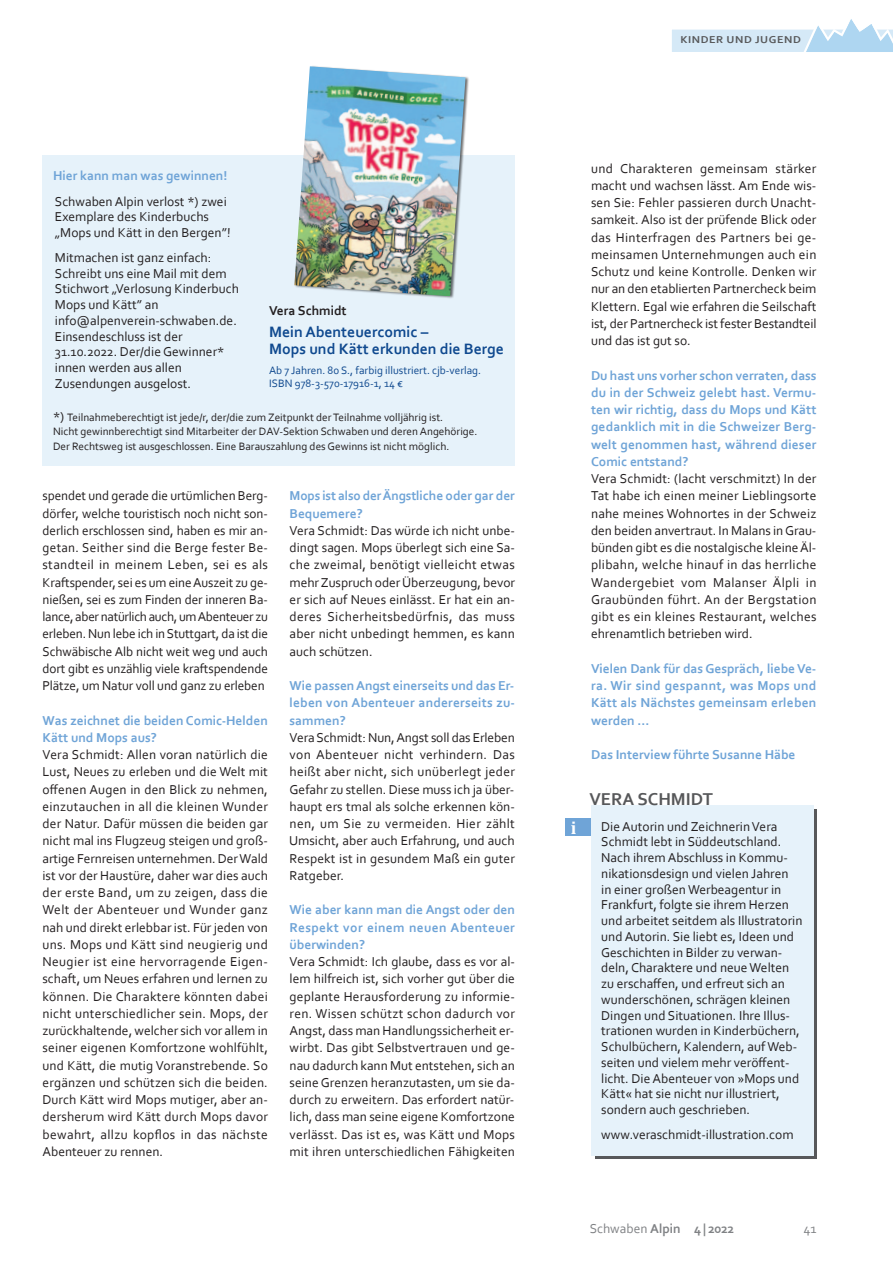
<style>
.page{position:relative;width:893px;height:1263px;background:#fff}
.page>*{position:absolute;margin:0;border:0;box-sizing:border-box;transform-origin:0 0}
.t1{font:700 18px "Corbel";color:#57585a}
.t2{font:700 18px "Cambria";color:#fff}
.t3{font:700 15.75px/17.2px "Corbel";color:#0f498f}
.t4{font:13.5px/17.2px "Corbel";color:#231f20;text-align:justify}
.t5{font:700 13.5px/17.2px "Corbel";color:#6fa4d7;text-align:justify}
.t6{font:700 13.5px "Corbel";color:#808285}
.t7{font:700 13.5px "Corbel";color:#231f20}
.t8{font:13.5px "Corbel";color:#808285}
.t9{font:11.25px/14.2px "Corbel";color:#231f20}
.t10{font:11.25px/13.5px "Corbel";color:#0f498f}
.t11{font:700 10.5px "Corbel";letter-spacing:.05em;color:#57585a;scale:1.09 1}
.s1{font-size:13.5px}
.s2{font-weight:400}
</style>
<div class="page">
<svg style="left:672px;top:19px;width:221px;height:33px"></svg>
<div style="left:43px;top:155px;width:472px;height:311px;background:#e6f2fa"></div>
<svg style="left:595px;top:810px;width:221px;height:349px;fill:#57585a"></svg>
<div style="left:565px;top:819px;width:36px;height:17px;background:#6fa4d7"></div>
<div style="left:591px;top:805px;width:222px;height:351px;background:#e6f2fa"></div>
<img style="left:294px;top:66px;width:172px;height:230px">
<p class="t5" style="left:53px;top:167px;width:176px">Hier kann man was gewinnen!</p>
<p class="t4" style="left:55px;top:193px;width:177px;line-height:15.8px;text-align:left">Schwaben Alpin verlost *) zwei<br>Exemplare des Kinderbuchs „Mops und Kätt in den Bergen”!</p>
<p class="t4" style="left:55px;top:249px;width:185px;line-height:15.8px;text-align:left">Mitmachen ist ganz einfach:<br>Schreibt uns eine Mail mit dem<br>Stichwort „Verlosung Kinderbuch<br>Mops und Kätt” an info@alpenverein‐schwaben.de.<br>Einsendeschluss ist der<br>31.10.2022. Der/die Gewinner* innen werden aus allen<br>Zusendungen ausgelost.</p>
<p class="t7" style="left:269px;top:302px;width:79px">Vera Schmidt</p>
<p class="t3" style="left:269px;top:323px;width:237px">Mein Abenteuercomic –<br>Mops und Kätt erkunden die Berge</p>
<p class="t10" style="left:269px;top:363px;width:214px">Ab 7 Jahren. 80 S., farbig illustriert. cjb‐verlag.<br>ISBN 978‐3‐570‐17916‐1, 14 €</p>
<p class="t9" style="left:53px;top:410px;width:426px"><span class="s1">*)</span> Teilnahmeberechtigt ist jede/r, der/die zum Zeitpunkt der Teilnahme volljährig ist.<br>Nicht gewinnberechtigt sind Mitarbeiter der DAV‐Sektion Schwaben und deren Angehörige.<br>Der Rechtsweg ist ausgeschlossen. Eine Barauszahlung des Gewinns ist nicht möglich.</p>
<p class="t4" style="left:43px;top:487px;width:227px">spendet und gerade die urtümlichen Berg‐ dörfer, welche touristisch noch nicht son‐ derlich erschlossen sind, haben es mir an‐ getan. Seither sind die Berge fester Be‐ standteil in meinem Leben, sei es als Kraftspender, sei es um eine Auszeit zu ge‐ nießen, sei es zum Finden der inneren Ba‐ lance, aber natürlich auch, um Abenteuer zu erleben. Nun lebe ich in Stuttgart, da ist die Schwäbische Alb nicht weit weg und auch dort gibt es unzählig viele kraftspendende Plätze, um Natur voll und ganz zu erleben</p>
<p class="t5" style="left:43px;top:711px;width:227px">Was zeichnet die beiden Comic‐Helden<br>Kätt und Mops aus?</p>
<p class="t4" style="left:43px;top:746px;width:227px">Vera Schmidt: Allen voran natürlich die Lust, Neues zu erleben und die Welt mit offenen Augen in den Blick zu nehmen, einzutauchen in all die kleinen Wunder der Natur. Dafür müssen die beiden gar nicht mal ins Flugzeug steigen und groß‐ artige Fernreisen unternehmen. Der Wald ist vor der Haustüre, daher war dies auch der erste Band, um zu zeigen, dass die Welt der Abenteuer und Wunder ganz nah und direkt erlebbar ist. Für jeden von uns. Mops und Kätt sind neugierig und Neugier ist eine hervorragende Eigen‐ schaft, um Neues erfahren und lernen zu können. Die Charaktere könnten dabei nicht unterschiedlicher sein. Mops, der zurückhaltende, welcher sich vor allem in seiner eigenen Komfortzone wohlfühlt, und Kätt, die mutig Voranstrebende. So ergänzen und schützen sich die beiden.<br>Durch Kätt wird Mops mutiger, aber an‐ dersherum wird Kätt durch Mops davor bewahrt, allzu kopflos in das nächste Abenteuer zu rennen.</p>
<p class="t5" style="left:290px;top:487px;width:227px">Mops ist also der Ängstliche oder gar der<br>Bequemere?</p>
<p class="t4" style="left:290px;top:522px;width:227px">Vera Schmidt: Das würde ich nicht unbe‐ dingt sagen. Mops überlegt sich eine Sa‐ che zweimal, benötigt vielleicht etwas mehr Zuspruch oder Überzeugung, bevor er sich auf Neues einlässt. Er hat ein an‐ deres Sicherheitsbedürfnis, das muss aber nicht unbedingt hemmen, es kann auch schützen.</p>
<p class="t5" style="left:290px;top:677px;width:227px">Wie passen Angst einerseits und das Er‐ leben von Abenteuer andererseits zu‐ sammen?</p>
<p class="t4" style="left:289px;top:729px;width:227px">Vera Schmidt: Nun, Angst soll das Erleben von Abenteuer nicht verhindern. Das heißt aber nicht, sich unüberlegt jeder Gefahr zu stellen. Diese muss ich ja über‐ haupt ers tmal als solche erkennen kön‐ nen, um Sie zu vermeiden. Hier zählt Umsicht, aber auch Erfahrung, und auch Respekt ist in gesundem Maß ein guter Ratgeber.</p>
<p class="t5" style="left:290px;top:901px;width:227px">Wie aber kann man die Angst oder den Respekt vor einem neuen Abenteuer überwinden?</p>
<p class="t4" style="left:290px;top:953px;width:227px">Vera Schmidt: Ich glaube, dass es vor al‐ lem hilfreich ist, sich vorher gut über die geplante Herausforderung zu informie‐ ren. Wissen schützt schon dadurch vor Angst, dass man Handlungssicherheit er‐ wirbt. Das gibt Selbstvertrauen und ge‐ nau dadurch kann Mut entstehen, sich an seine Grenzen heranzutasten, um sie da‐ durch zu erweitern. Das erfordert natür‐ lich, dass man seine eigene Komfortzone verlässt. Das ist es, was Kätt und Mops mit ihren unterschiedlichen Fähigkeiten</p>
<p class="t11" style="left:680px;top:33px;width:112px">KINDER UND JUGEND</p>
<p class="t4" style="left:591px;top:159px;width:227px">und Charakteren gemeinsam stärker macht und wachsen lässt. Am Ende wis‐ sen Sie: Fehler passieren durch Unacht‐ samkeit. Also ist der prüfende Blick oder das Hinterfragen des Partners bei ge‐ meinsamen Unternehmungen auch ein Schutz und keine Kontrolle. Denken wir nur an den etablierten Partnercheck beim Klettern. Egal wie erfahren die Seilschaft ist, der Partnercheck ist fester Bestandteil und das ist gut so.</p>
<p class="t5" style="left:591px;top:366px;width:227px">Du hast uns vorher schon verraten, dass du in der Schweiz gelebt hast. Vermu‐ ten wir richtig, dass du Mops und Kätt gedanklich mit in die Schweizer Berg‐ welt genommen hast, während dieser Comic entstand?</p>
<p class="t4" style="left:591px;top:470px;width:227px">Vera Schmidt: (lacht verschmitzt) In der Tat habe ich einen meiner Lieblingsorte nahe meines Wohnortes in der Schweiz den beiden anvertraut. In Malans in Grau‐ bünden gibt es die nostalgische kleine Äl‐ plibahn, welche hinauf in das herrliche Wandergebiet vom Malanser Älpli in Graubünden führt. An der Bergstation gibt es ein kleines Restaurant, welches ehrenamtlich betrieben wird.</p>
<p class="t5" style="left:591px;top:660px;width:227px">Vielen Dank für das Gespräch, liebe Ve‐ ra. Wir sind gespannt, was Mops und Kätt als Nächstes gemeinsam erleben werden …</p>
<p class="t5" style="left:591px;top:746px;width:206px">Das Interview führte Susanne Häbe</p>
<p class="t1" style="left:589px;top:788px;width:125px">VERA SCHMIDT</p>
<p class="t2" style="left:571px;top:816px;width:7px">i</p>
<p class="t4" style="left:601px;top:818px;width:203px;line-height:15.8px;text-align:left">Die Autorin und Zeichnerin Vera Schmidt lebt in Süddeutschland.<br>Nach ihrem Abschluss in Kommu ‐ nikationsdesign und vielen Jahren<br>in einer großen Werbeagentur in Frankfurt, folgte sie ihrem Herzen und arbeitet seitdem als Illustratorin und Autorin. Sie liebt es, Ideen und Geschichten in Bilder zu verwan‐ deln, Charaktere und neue Welten zu erschaffen, und erfreut sich an wunderschönen, schrägen kleinen Dingen und Situationen. Ihre Illus‐ trationen wurden in Kinderbüchern, Schulbüchern, Kalendern, auf Web‐ seiten und vielem mehr veröffent‐ licht. Die Abenteuer von »Mops und Kätt« hat sie nicht nur illustriert, sondern auch geschrieben.</p>
<p class="t4" style="left:601px;top:1125px;width:194px">www.veraschmidt‐illustration.com</p>
<p class="t6" style="left:590px;top:1220px;width:146px"><span class="s2">Schwaben</span> Alpin 4| 2022</p>
<p class="t8" style="left:803px;top:1220px;width:15px">41</p>
</div>
